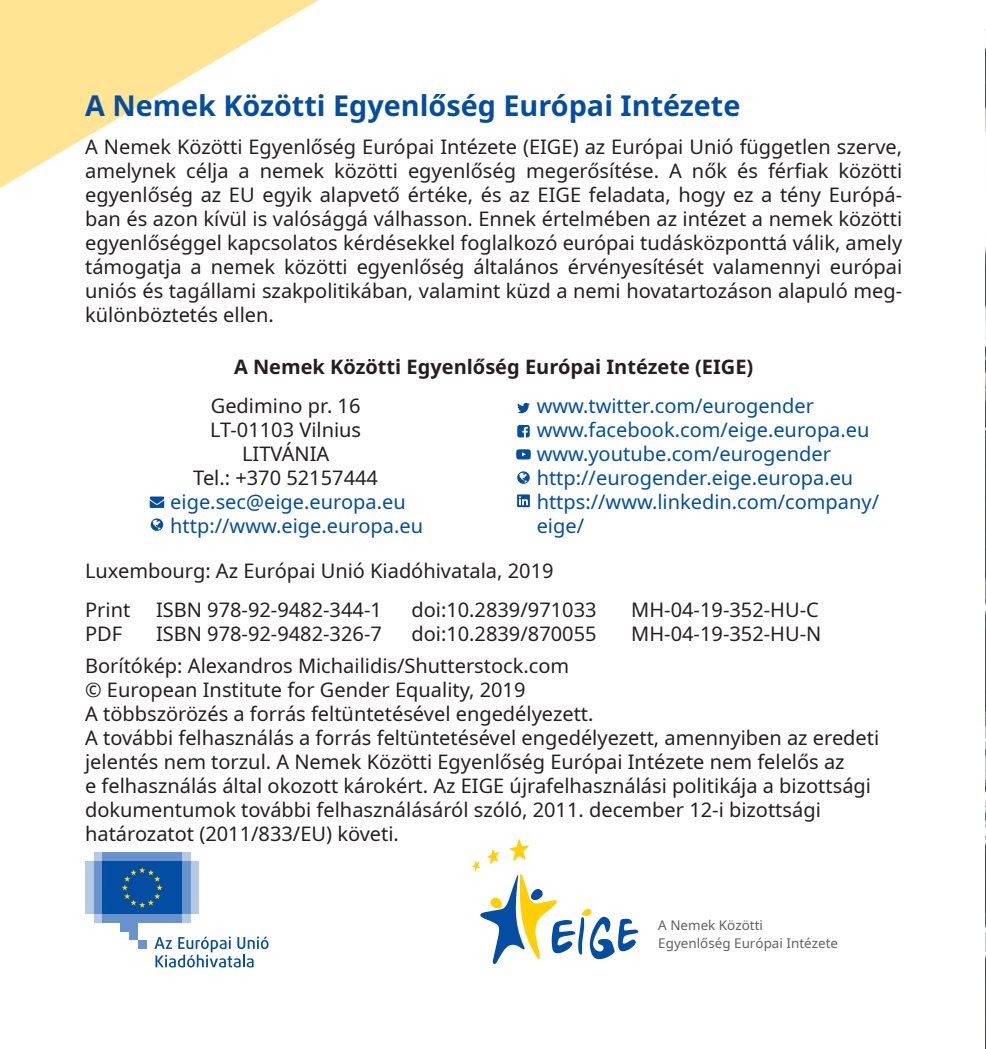
<style>
.page{position:relative;width:986px;height:1049px;background:#fff}
.page>*{position:absolute;margin:0;border:0;box-sizing:border-box;transform-origin:0 0}
.title_1{font:700 28.75px "Noto Sans";color:#034ea2}
.body{font:20px/24px "Noto Sans";color:#231f20;text-align:justify}
.body_flush{font:20px/24px "Noto Sans";color:#231f20}
.address_left{font:20px/24px "Noto Sans";color:#034ea2}
.ids{font:20px "Noto Sans";color:#231f20}
.address{font:20px "Noto Sans";color:#231f20}
.address_left_end{font:20px "Noto Sans";color:#034ea2}
.body_flush_break{font:20px "Noto Sans";color:#231f20}
.address_1{font:700 20px "Noto Sans";color:#231f20}
.body_flush_sb{font:20px "Noto Sans";color:#231f20}
.t1{font:13.5px/18.8px "Noto Sans";color:#635f63}
</style>
<div class="page">
<svg style="left:0;top:0;width:318px;height:188px"></svg>
<img style="left:985px;top:29px;width:1px;height:1020px">
<svg style="left:94px;top:914px;width:96px;height:8px"></svg>
<svg style="left:94px;top:852px;width:96px;height:9px"></svg>
<div style="left:103px;top:852px;width:79px;height:9px;background:#6993cd"></div>
<div style="left:103px;top:914px;width:79px;height:8px;background:#6993cd"></div>
<div style="left:182px;top:861px;width:8px;height:53px;background:#6993cd"></div>
<div style="left:190px;top:861px;width:9px;height:53px;background:#b4c9e6"></div>
<div style="left:94px;top:861px;width:9px;height:53px;background:#6993cd"></div>
<div style="left:85px;top:861px;width:9px;height:53px;background:#b4c9e6"></div>
<div style="left:120px;top:914px;width:18px;height:17px;background:#6993cd"></div>
<div style="left:129px;top:914px;width:9px;height:26px;background:#6993cd"></div>
<div style="left:138px;top:940px;width:8px;height:9px;background:#6993cd"></div>
<div style="left:103px;top:861px;width:79px;height:53px;background:#034ea2"></div>
<svg style="left:122px;top:867px;width:41px;height:41px"></svg>
<svg style="left:154px;top:936px;width:114px;height:31px"></svg>
<svg style="left:151px;top:518px;width:12px;height:13px"></svg>
<svg style="left:517px;top:471px;width:12px;height:13px"></svg>
<svg style="left:517px;top:403px;width:12px;height:10px"></svg>
<svg style="left:517px;top:425px;width:12px;height:12px"></svg>
<svg style="left:516px;top:449px;width:14px;height:10px"></svg>
<svg style="left:150px;top:496px;width:14px;height:12px"></svg>
<svg style="left:472px;top:839px;width:166px;height:125px"></svg>
<svg style="left:517px;top:494px;width:12px;height:13px"></svg>
<p class="title_1" style="left:85px;top:85px;width:656px">A Nemek Közötti Egyenlőség Európai Intézete</p>
<p class="body" style="left:85px;top:135px;width:818px">A Nemek Közötti Egyenlőség Európai Intézete (EIGE) az Európai Unió független szerve, amelynek célja a nemek közötti egyenlőség megerősítése. A nők és férfiak közötti egyenlőség az EU egyik alapvető értéke, és az EIGE feladata, hogy ez a tény Európá&shy;ban és azon kívül is valósággá válhasson. Ennek értelmében az intézet a nemek közötti egyenlőséggel kapcsolatos kérdésekkel foglalkozó európai tudásközponttá válik, amely támogatja a nemek közötti egyenlőség általános érvényesítését valamennyi európai uniós és tagállami szakpolitikában, valamint küzd a nemi hovatartozáson alapuló meg&shy;különböztetés ellen.</p>
<p class="address_1" style="left:234px;top:353px;width:520px">A Nemek Közötti Egyenlőség Európai Intézete (EIGE)</p>
<p class="address" style="left:211px;top:391px;width:151px">Gedimino pr. 16</p>
<p class="address" style="left:210px;top:415px;width:153px">LT-01103 Vilnius</p>
<p class="address" style="left:242px;top:439px;width:89px">LITVÁNIA</p>
<p class="address" style="left:193px;top:463px;width:186px">Tel.: +370 52157444</p>
<p class="address_left_end" style="left:170px;top:487px;width:237px">eige.sec@eige.europa.eu</p>
<p class="address_left_end" style="left:170px;top:511px;width:254px">http://www.eige.europa.eu</p>
<p class="address_left" style="left:536px;top:394px;width:279px">www.twitter.com/eurogender</p>
<p class="address_left" style="left:536px;top:418px;width:334px">www.facebook.com/eige.europa.eu</p>
<p class="address_left" style="left:536px;top:442px;width:296px">www.youtube.com/eurogender</p>
<p class="address_left" style="left:536px;top:466px;width:318px">http://eurogender.eige.europa.eu</p>
<p class="address_left" style="left:536px;top:490px;width:344px">https://www.linkedin.com/company/ eige/</p>
<p class="body_flush_sb" style="left:85px;top:556px;width:470px">Luxembourg: Az Európai Unió Kiadóhivatala, 2019</p>
<p class="ids" style="left:85px;top:595px;width:47px">Print</p>
<p class="ids" style="left:156px;top:595px;width:227px">ISBN 978-92-9482-344-1</p>
<p class="ids" style="left:411px;top:595px;width:187px">doi:10.2839/971033</p>
<p class="ids" style="left:631px;top:595px;width:189px">MH-04-19-352-HU-C</p>
<p class="ids" style="left:85px;top:619px;width:39px">PDF</p>
<p class="ids" style="left:156px;top:619px;width:227px">ISBN 978-92-9482-326-7</p>
<p class="ids" style="left:411px;top:619px;width:187px">doi:10.2839/870055</p>
<p class="ids" style="left:631px;top:619px;width:191px">MH-04-19-352-HU-N</p>
<p class="body_flush_break" style="left:85px;top:652px;width:485px">Borítókép: Alexandros Michailidis/Shutterstock.com</p>
<p class="body_flush" style="left:85px;top:679px;width:441px">© European Institute for Gender Equality, 2019</p>
<p class="body_flush" style="left:85px;top:703px;width:509px">A többszörözés a forrás feltüntetésével engedélyezett.</p>
<p class="body_flush" style="left:85px;top:727px;width:795px">A további felhasználás a forrás feltüntetésével engedélyezett, amennyiben az eredeti jelentés nem torzul. A Nemek Közötti Egyenlőség Európai Intézete nem felelős az<br>e felhasználás által okozott károkért. Az EIGE újrafelhasználási politikája a bizottsági dokumentumok további felhasználásáról szóló, 2011. december 12-i bizottsági határozatot (2011/833/EU) követi.</p>
<p class="t1" style="left:658px;top:916px;width:181px">A Nemek Közötti<br>Egyenlőség Európai Intézete</p>
</div>
